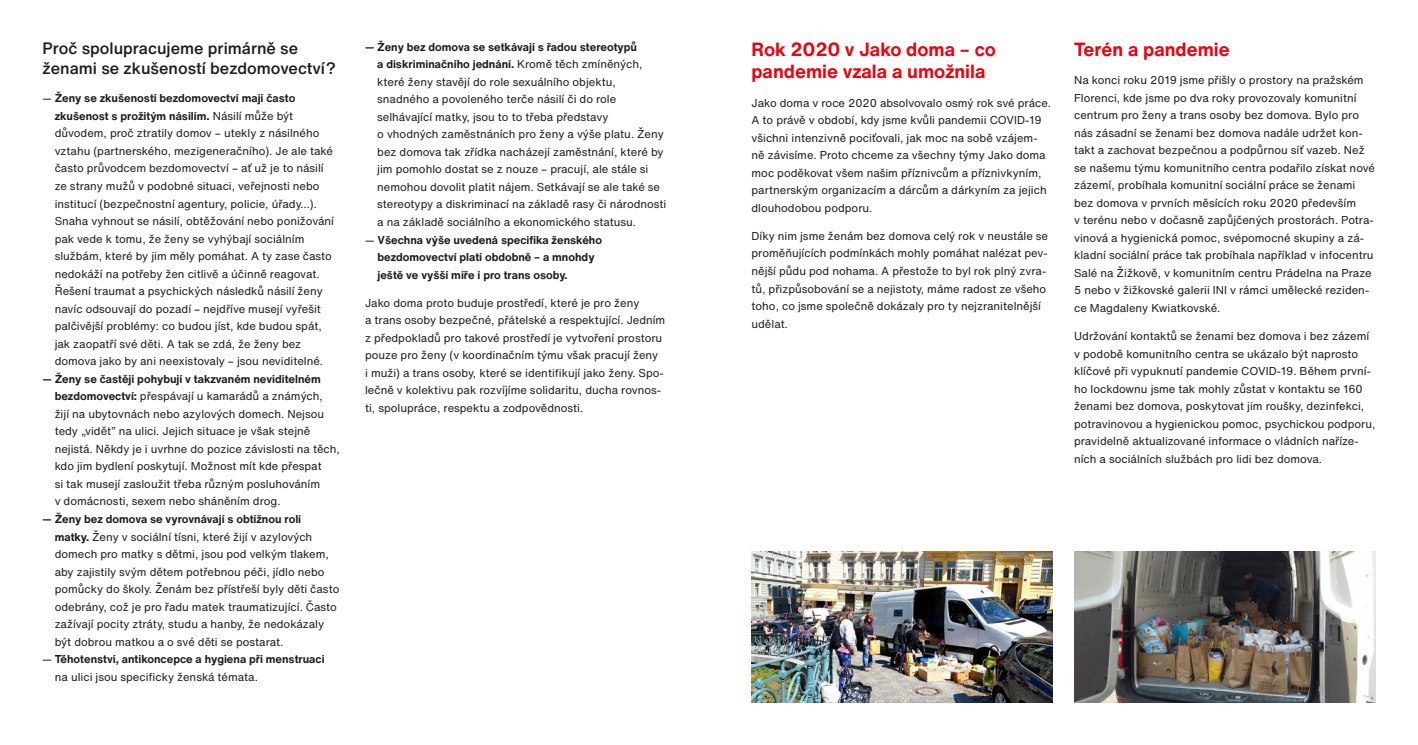
<style>
.page{position:relative;width:1418px;height:745px;background:#fff}
.page>*{position:absolute;margin:0;border:0;box-sizing:border-box;transform-origin:0 0}
.t1{font:700 18.75px/22.5px "Helvetica Now Text";color:#e30613}
.t2{font:500 16.25px/20px "Helvetica Now Text";color:#1d1d1b}
.t3{font:11.25px/17.5px "Helvetica Now Text";color:#1d1d1b}
.t4{font:700 11.25px/17.5px "Helvetica Now Text";color:#1d1d1b}
.s1{font-weight:700}
.s2{font-weight:400}
</style>
<div class="page">
<img style="left:751px;top:551px;width:301px;height:151px">
<img style="left:1074px;top:551px;width:301px;height:151px">
<h2 class="t2" style="left:43px;top:38px;width:295px">Proč spolupracujeme primárně se ženami se zkušeností bezdomovectví?</h2>
<p class="t3" style="left:55px;top:89px;width:281px;text-indent:-12px">— <span class="s1">Ženy se zkušeností bezdomovectví mají často zkušenost s prožitým násilím.</span> Násilí může být důvodem, proč ztratily domov – utekly z násilného vztahu (partnerského, mezigeneračního). Je ale také často průvodcem bezdomovectví – ať už je to násilí ze strany mužů v podobné situaci, veřejnosti nebo institucí (bezpečnostní agentury, policie, úřady…).<br>Snaha vyhnout se násilí, obtěžování nebo ponižování pak vede k tomu, že ženy se vyhýbají sociálním službám, které by jim měly pomáhat. A ty zase často nedokáží na potřeby žen citlivě a účinně reagovat.<br>Řešení traumat a psychických následků násilí ženy navíc odsouvají do pozadí – nejdříve musejí vyřešit palčivější problémy: co budou jíst, kde budou spát, jak zaopatří své děti. A tak se zdá, že ženy bez domova jako by ani neexistovaly – jsou neviditelné.</p>
<p class="t3" style="left:55px;top:369px;width:287px;text-indent:-12px"><span class="s1">— Ženy se častěji pohybují v takzvaném neviditelném bezdomovectví:</span> přespávají u kamarádů a známých, žijí na ubytovnách nebo azylových domech. Nejsou tedy „vidět” na ulici. Jejich situace je však stejně nejistá. Někdy je i uvrhne do pozice závislosti na těch, kdo jim bydlení poskytují. Možnost mít kde přespat<br>si tak musejí zasloužit třeba různým posluhováním<br>v domácnosti, sexem nebo sháněním drog.</p>
<p class="t3" style="left:55px;top:509px;width:286px;text-indent:-12px"><span class="s1">— Ženy bez domova se vyrovnávají s obtížnou rolí<br>matky.</span> Ženy v sociální tísni, které žijí v azylových domech pro matky s dětmi, jsou pod velkým tlakem, aby zajistily svým dětem potřebnou péči, jídlo nebo pomůcky do školy. Ženám bez přístřeší byly děti často odebrány, což je pro řadu matek traumatizující. Často zažívají pocity ztráty, studu a hanby, že nedokázaly být dobrou matkou a o své děti se postarat.</p>
<p class="t4" style="left:55px;top:649px;width:271px;text-indent:-12px"><span class="s2">—</span> Těhotenství, antikoncepce a hygiena při menstruaci <span class="s2">na ulici jsou specificky ženská témata.</span></p>
<p class="t3" style="left:377px;top:38px;width:291px;text-indent:-12px"><span class="s1">— Ženy bez domova se setkávají s řadou stereotypů<br>a diskriminačního jednání.</span> Kromě těch zmíněných, které ženy stavějí do role sexuálního objektu, snadného a povoleného terče násilí či do role selhávající matky, jsou to to třeba představy<br>o vhodných zaměstnáních pro ženy a výše platu. Ženy bez domova tak zřídka nacházejí zaměstnání, které by jim pomohlo dostat se z nouze – pracují, ale stále si nemohou dovolit platit nájem. Setkávají se ale také se stereotypy a diskriminací na základě rasy či národnosti a na základě sociálního a ekonomického statusu.</p>
<p class="t4" style="left:377px;top:230px;width:226px;text-indent:-12px"><span class="s2">—</span> Všechna výše uvedená specifika ženského bezdomovectví platí obdobně – a mnohdy ještě ve vyšší míře i pro trans osoby.</p>
<p class="t3" style="left:365px;top:293px;width:302px">Jako doma proto buduje prostředí, které je pro ženy<br>a trans osoby bezpečné, přátelské a respektující. Jedním z předpokladů pro takové prostředí je vytvoření prostoru pouze pro ženy (v koordinačním týmu však pracují ženy<br>i muži) a trans osoby, které se identifikují jako ženy. Spo&shy;lečně v kolektivu pak rozvíjíme solidaritu, ducha rovnos&shy;ti, spolupráce, respektu a zodpovědnosti.</p>
<h1 class="t1" style="left:751px;top:38px;width:246px">Rok 2020 v Jako doma – co pandemie vzala a umožnila</h1>
<p class="t3" style="left:751px;top:93px;width:301px">Jako doma v roce 2020 absolvovalo osmý rok své práce.<br>A to právě v období, kdy jsme kvůli pandemii COVID-19 všichni intenzivně pociťovali, jak moc na sobě vzájem&shy;ně závisíme. Proto chceme za všechny týmy Jako doma moc poděkovat všem našim příznivcům a příznivkyním, partnerským organizacím a dárcům a dárkyním za jejich dlouhodobou podporu.</p>
<p class="t3" style="left:751px;top:227px;width:298px">Díky nim jsme ženám bez domova celý rok v neustále se proměňujících podmínkách mohly pomáhat nalézat pev&shy;nější půdu pod nohama. A přestože to byl rok plný zvra&shy;tů, přizpůsobování se a nejistoty, máme radost ze všeho toho, co jsme společně dokázaly pro ty nejzranitelnější udělat.</p>
<h1 class="t1" style="left:1074px;top:38px;width:157px">Terén a pandemie</h1>
<p class="t3" style="left:1074px;top:71px;width:302px">Na konci roku 2019 jsme přišly o prostory na pražském Florenci, kde jsme po dva roky provozovaly komunitní centrum pro ženy a trans osoby bez domova. Bylo pro nás zásadní se ženami bez domova nadále udržet kon&shy;takt a zachovat bezpečnou a podpůrnou síť vazeb. Než se našemu týmu komunitního centra podařilo získat nové zázemí, probíhala komunitní sociální práce se ženami bez domova v prvních měsících roku 2020 především<br>v terénu nebo v dočasně zapůjčených prostorách. Potra&shy;vinová a hygienická pomoc, svépomocné skupiny a zá&shy;kladní sociální práce tak probíhala například v infocentru Salé na Žižkově, v komunitním centru Prádelna na Praze 5 nebo v žižkovské galerii INI v rámci umělecké reziden&shy;ce Magdaleny Kwiatkovské.</p>
<p class="t3" style="left:1074px;top:327px;width:303px">Udržování kontaktů se ženami bez domova i bez zázemí v podobě komunitního centra se ukázalo být naprosto klíčové při vypuknutí pandemie COVID-19. Během první&shy;ho lockdownu jsme tak mohly zůstat v kontaktu se 160 ženami bez domova, poskytovat jim roušky, dezinfekci, potravinovou a hygienickou pomoc, psychickou podporu, pravidelně aktualizované informace o vládních naříze&shy;ních a sociálních službách pro lidi bez domova.</p>
</div>
